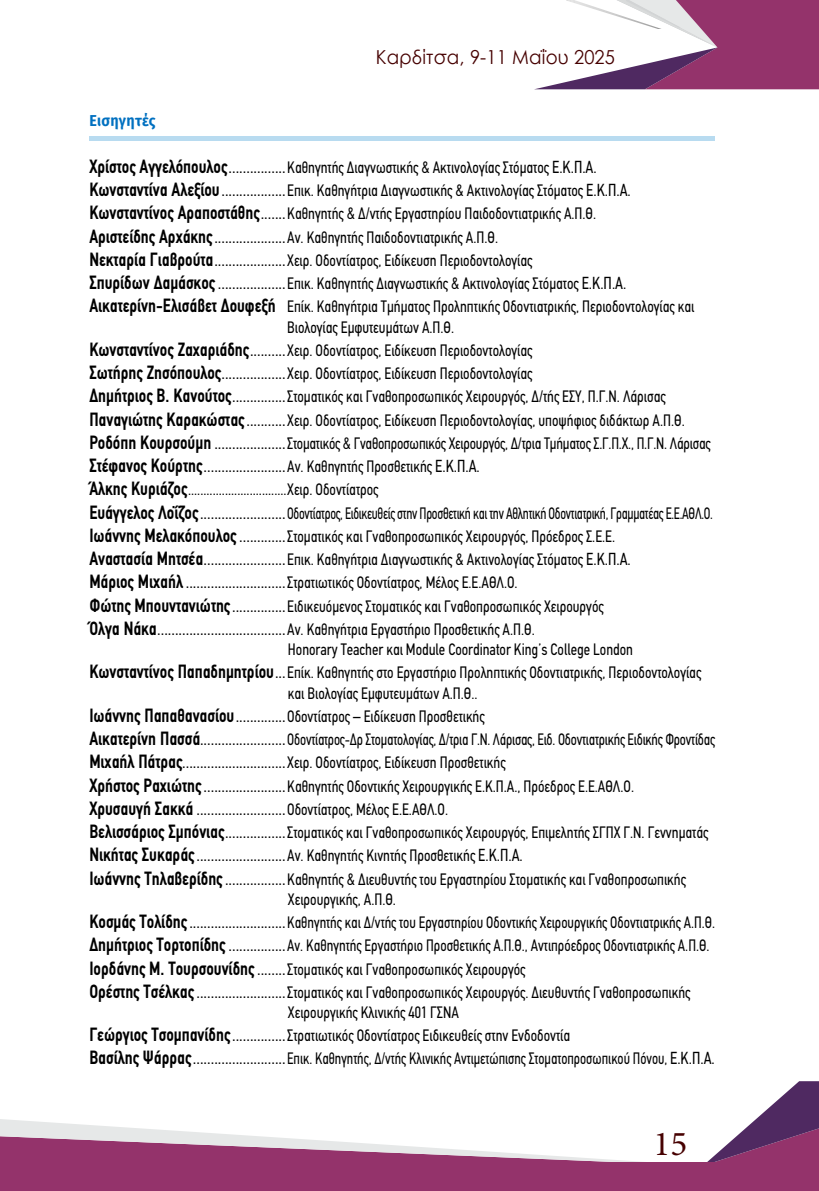
<style>
.page{position:relative;width:819px;height:1191px;background:#fff}
.page>*{position:absolute;margin:0;border:0;box-sizing:border-box;transform-origin:0 0}
.t1{font:35px "Minion Pro";color:#460000}
.t2{font:19.25px "PF Din Text Condensed";color:#000;scale:.9 1}
.t3{font:19.25px "Century Gothic";letter-spacing:.01em;color:#460000;scale:.95 1}
.t4{font:16.62px/23.3px "PF Din Text Condensed";color:#000;scale:.9 1}
.t5{font:700 15.75px "Fira Sans";letter-spacing:.02em;color:#0070c0;scale:.9 1}
.s1{font-weight:700;font-size:19.25px}
.s2{font-size:19.25px}
.s3{font-size:17.5px}
.s4{font-weight:700}
.s5{font-size:16.62px}
</style>
<div class="page">
<svg style="left:536px;top:0;width:283px;height:89px"></svg>
<img style="left:566px;top:0;width:95px;height:29px">
<svg style="left:0;top:1081px;width:819px;height:82px"></svg>
<div style="left:0;top:1163px;width:819px;height:28px;background:#94336b"></div>
<hr style="left:89px;top:136px;width:625px;height:4px;background:#b8dbf0">
<p class="t3" style="left:376px;top:44px;width:253px">Καρδίτσα, 9-11 Μαΐου 2025</p>
<p class="t5" style="left:89px;top:108px;width:75px">Εισηγητές</p>
<p class="t4" style="left:89px;top:156px;width:673px"><span class="s1">Χρίστος Αγγελόπουλος</span><span class="s2">................</span>Καθηγητής Διαγνωστικής &amp; Ακτινολογίας Στόματος <span class="s3">Ε.Κ.Π.Α.<br></span><span class="s1">Κωνσταντίνα Αλεξίου</span><span class="s2">..................</span>Επικ. Καθηγήτρια Διαγνωστικής &amp; Ακτινολογίας Στόματος <span class="s3">Ε.Κ.Π.Α.<br></span><span class="s1">Κωνσταντίνος Αραποστάθης</span><span class="s2">.......</span>Καθηγητής &amp; Δ/ντής Εργαστηρίου Παιδοδοντιατρικής Α.Π.Θ.<br><span class="s1">Αριστείδης Αρχάκης</span><span class="s2">....................</span>Αν. Καθηγητής Παιδοδοντιατρικής Α.Π.Θ.<br><span class="s1">Νεκταρία Γιαβρούτα</span><span class="s2">....................</span>Χειρ. Οδοντίατρος, Ειδίκευση Περιοδοντολογίας<br><span class="s1">Σπυρίδων Δαμάσκος</span> <span class="s2">...................</span>Επικ. Καθηγητής Διαγνωστικής &amp; Ακτινολογίας Στόματος <span class="s3">Ε.Κ.Π.Α.<br></span><span class="s1">Αικατερίνη-Ελισάβετ Δουφεξή</span> Επίκ. Καθηγήτρια Τμήματος Προληπτικής Οδοντιατρικής, Περιοδοντολογίας και</p>
<p class="t4" style="left:89px;top:315px;width:691px;text-indent:198px">Βιολογίας Εμφυτευμάτων Α.Π.Θ.<br><span class="s1">Κωνσταντίνος Ζαχαριάδης</span><span class="s2">..........</span>Χειρ. Οδοντίατρος, Ειδίκευση Περιοδοντολογίας<br><span class="s1">Σωτήρης Ζησόπουλος</span><span class="s2">..................</span>Χειρ. Οδοντίατρος, Ειδίκευση Περιοδοντολογίας<br><span class="s1">Δημήτριος Β. Κανούτος</span><span class="s2">...............</span>Στοματικός και Γναθοπροσωπικός Χειρουργός, Δ/τής ΕΣΥ, Π.Γ.Ν. Λάρισας <span class="s1">Παναγιώτης Καρακώστας</span><span class="s2">...........</span>Χειρ. Οδοντίατρος, Ειδίκευση Περιοδοντολογίας, υποψήφιος διδάκτωρ Α.Π.Θ.<br><span class="s1">Ροδόπη Κουρσούμη</span> <span class="s2">....................</span>Στοματικός &amp; Γναθοπροσωπικός Χειρουργός, Δ/τρια Τμήματος Σ.Γ.Π.Χ., Π.Γ.Ν. Λάρισας</p>
<p class="t2" style="left:89px;top:454px;width:435px"><span class="s4">Στέφανος Κούρτης</span>.......................<span class="s5">Αν. Καθηγητής Προσθετικής</span> <span class="s3">Ε.Κ.Π.Α.</span></p>
<p class="t4" style="left:89px;top:478px;width:694px"><span class="s1">Άλκης Κυριάζος</span>................................Χειρ. Οδοντίατρος<br><span class="s1">Ευάγγελος Λοΐζος</span><span class="s2">........................</span>Οδοντίατρος, Ειδικευθείς στην Προσθετική και την Αθλητική Οδοντιατρική, Γραμματέας Ε.Ε.ΑΘΛ.Ο.<br><span class="s1">Ιωάννης Μελακόπουλος</span> <span class="s2">.............</span>Στοματικός και Γναθοπροσωπικός Χειρουργός, Πρόεδρος Σ.Ε.Ε.<br><span class="s1">Αναστασία Μητσέα</span><span class="s2">.......................</span>Επικ. Καθηγήτρια Διαγνωστικής &amp; Ακτινολογίας Στόματος <span class="s3">Ε.Κ.Π.Α.<br></span><span class="s1">Μάριος Μιχαήλ</span> <span class="s2">............................</span>Στρατιωτικός Οδοντίατρος, Μέλος Ε.Ε.ΑΘΛ.Ο.<br><span class="s1">Φώτης Μπουντανιώτης</span><span class="s2">...............</span>Ειδικευόμενος Στοματικός και Γναθοπροσωπικός Χειρουργός<br><span class="s1">Όλγα Νάκα</span><span class="s2">....................................</span>Αν. Καθηγήτρια Εργαστήριο Προσθετικής Α.Π.Θ.</p>
<p class="t4" style="left:89px;top:638px;width:681px;text-indent:198px">Honorary Teacher και Module Coordinator King’s College London<br><span class="s1">Κωνσταντίνος Παπαδημητρίου</span><span class="s2">...</span>Επίκ. Καθηγητής στο Εργαστήριο Προληπτικής Οδοντιατρικής, Περιοδοντολογίας</p>
<p class="t4" style="left:89px;top:681px;width:696px;text-indent:198px">και Βιολογίας Εμφυτευμάτων Α.Π.Θ..<br><span class="s1">Ιωάννης Παπαθανασίου</span><span class="s2">..............</span>Οδοντίατρος – Ειδίκευση Προσθετικής<br><span class="s1">Αικατερίνη Πασσά</span><span class="s2">........................</span>Οδοντίατρος-Δρ Στοματολογίας, Δ/τρια Γ.Ν. Λάρισας, Ειδ. Οδοντιατρικής Ειδικής Φροντίδας <span class="s1">Μιχαήλ Πάτρας</span><span class="s2">.............................</span>Χειρ. Οδοντίατρος, Ειδίκευση Προσθετικής<br><span class="s1">Χρήστος Ραχιώτης</span><span class="s2">.......................</span>Καθηγητής Οδοντικής Χειρουργικής Ε.Κ.Π.Α., Πρόεδρος Ε.Ε.ΑΘΛ.Ο.<br><span class="s1">Χρυσαυγή Σακκά</span> <span class="s2">.........................</span>Οδοντίατρος, Μέλος Ε.Ε.ΑΘΛ.Ο.<br><span class="s1">Βελισσάριος Σμπόνιας</span><span class="s2">.................</span>Στοματικός και Γναθοπροσωπικός Χειρουργός, Επιμελητής ΣΓΠΧ Γ.Ν. Γεννηματάς <span class="s1">Νικήτας Συκαράς</span><span class="s2">.........................</span>Αν. Καθηγητής Κινητής Προσθετικής <span class="s3">Ε.Κ.Π.Α.<br></span><span class="s1">Ιωάννης Τηλαβερίδης</span><span class="s2">.................</span>Καθηγητής &amp; Διευθυντής του Εργαστηρίου Στοματικής και Γναθοπροσωπικής</p>
<p class="t4" style="left:89px;top:887px;width:696px;text-indent:198px">Χειρουργικής, Α.Π.Θ.<br><span class="s1">Κοσμάς Τολίδης</span><span class="s2">...........................</span>Καθηγητής και Δ/ντής του Εργαστηρίου Οδοντικής Χειρουργικής Οδοντιατρικής Α.Π.Θ.<br><span class="s1">Δημήτριος Τορτοπίδης</span> <span class="s2">................</span>Αν. Καθηγητής Εργαστήριο Προσθετικής Α.Π.Θ., Αντιπρόεδρος Οδοντιατρικής Α.Π.Θ.<br><span class="s1">Ιορδάνης Μ. Τουρσουνίδης</span> <span class="s2">........</span>Στοματικός και Γναθοπροσωπικός Χειρουργός<br><span class="s1">Ορέστης Τσέλκας</span><span class="s2">.........................</span>Στοματικός και Γναθοπροσωπικός Χειρουργός. Διευθυντής Γναθοπροσωπικής</p>
<p class="t4" style="left:89px;top:1000px;width:696px;text-indent:198px">Χειρουργικής Κλινικής 401 ΓΣΝΑ<br><span class="s1">Γεώργιος Τσομπανίδης</span><span class="s2">...............</span>Στρατιωτικός Οδοντίατρος Ειδικευθείς στην Ενδοδοντία<br><span class="s1">Βασίλης Ψάρρας</span><span class="s2">..........................</span>Επικ. Καθηγητής, Δ/ντής Κλινικής Αντιμετώπισης Στοματοπροσωπικού Πόνου, <span class="s3">Ε.Κ.Π.Α.</span></p>
<h1 class="t1" style="left:653px;top:1120px;width:35px">15</h1>
</div>
